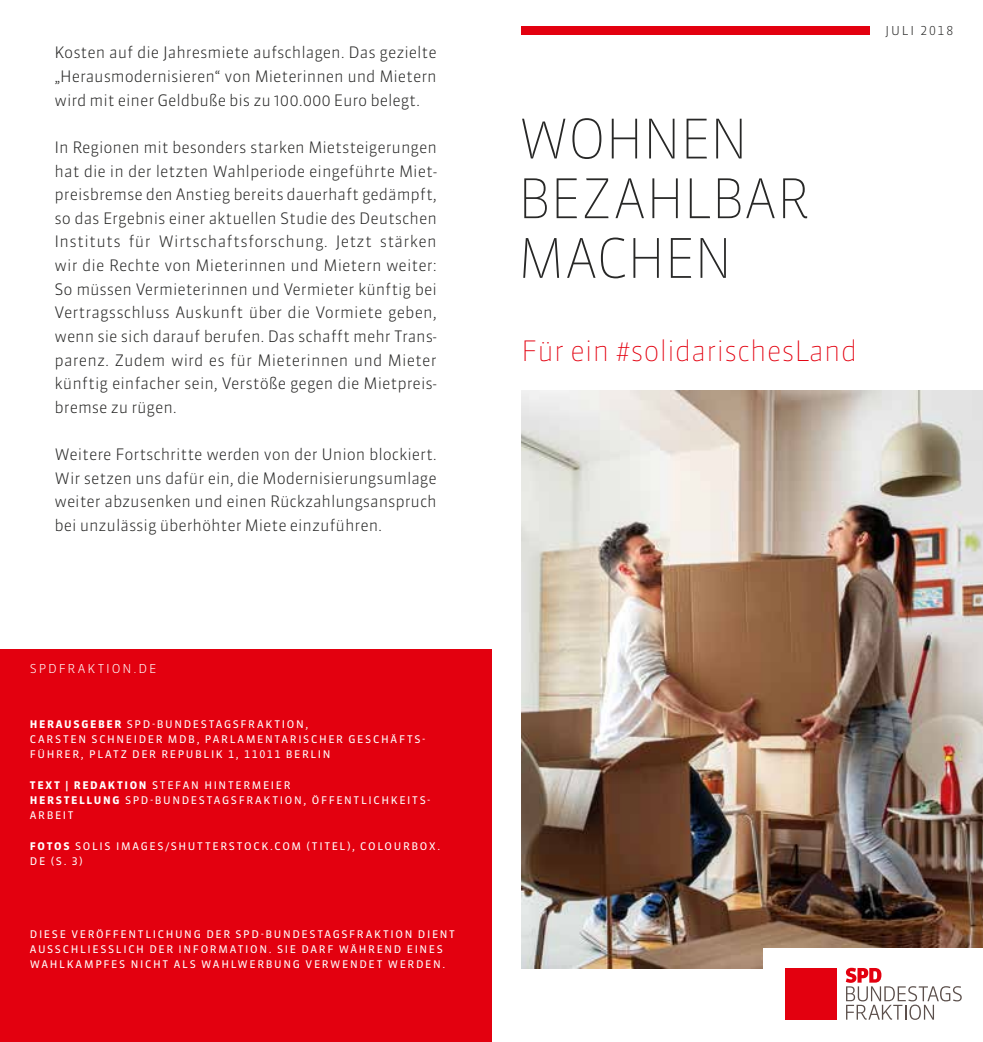
<style>
.page{position:relative;width:983px;height:1042px;background:#fff}
.page>*{position:absolute;margin:0;border:0;box-sizing:border-box;transform-origin:0 0}
.t1{font:100 54.25px/59.7px "Sanuk Pro";letter-spacing:-.015em;color:#282827}
.t2{font:100 28px "Sanuk Pro";letter-spacing:-.01em;color:#e3000f}
.t3{font:300 15.75px/23.6px "Sanuk Pro";letter-spacing:-.005em;color:#282827;text-align:justify}
.t4{font:300 12.25px "Sanuk Pro";letter-spacing:.155em;color:#fff}
.t5{font:300 12.25px "Sanuk Pro";letter-spacing:.15em;color:#282827}
.t6{font:10.5px/15.2px "Sanuk Pro";letter-spacing:.16em;color:#fff}
.s1{font-weight:700}
</style>
<div class="page">
<img style="left:521px;top:391px;width:461px;height:577px">
<div style="left:521px;top:26px;width:417px;height:9px;background:#e3000f"></div>
<div style="left:0;top:649px;width:491px;height:393px;background:#e3000f"></div>
<div style="left:763px;top:948px;width:219px;height:94px;background:#fff"></div>
<div style="left:785px;top:968px;width:51px;height:51px;background:#e3000f"></div>
<svg style="left:845px;top:968px;width:116px;height:52px"></svg>
<div style="left:870px;top:0;width:82px;height:60px;background:#fff"></div>
<p class="t3" style="left:55px;top:40px;width:383px">Kosten auf die Jahresmiete aufschlagen. Das gezielte „Herausmodernisieren“ von Mieterinnen und Mietern wird mit einer Geldbuße bis zu 100.000 Euro belegt.</p>
<p class="t3" style="left:55px;top:135px;width:384px">In Regionen mit besonders starken Mietsteigerungen hat die in der letzten Wahlperiode eingeführte Miet&shy;preisbremse den Anstieg bereits dauerhaft gedämpft, so das Ergebnis einer aktuellen Studie des Deutschen Instituts für Wirtschaftsforschung. Jetzt stärken wir die Rechte von Mieterinnen und Mietern weiter:<br>So müssen Vermieterinnen und Vermieter künftig bei Vertragsschluss Auskunft über die Vormiete geben, wenn sie sich darauf berufen. Das schafft mehr Trans&shy;parenz. Zudem wird es für Mieterinnen und Mieter künftig einfacher sein, Verstöße gegen die Mietpreis&shy;bremse zu rügen.</p>
<p class="t3" style="left:55px;top:442px;width:384px">Weitere Fortschritte werden von der Union blockiert.<br>Wir setzen uns dafür ein, die Modernisierungsumlage weiter abzusenken und einen Rückzahlungsanspruch bei unzulässig überhöhter Miete einzuführen.</p>
<p class="t4" style="left:30px;top:660px;width:128px">SPDFRAKTION.DE</p>
<p class="t6" style="left:30px;top:716px;width:396px"><span class="s1">HERAUSGEBER</span> SPD-BUNDESTAGSFRAKTION,<br>CARSTEN SCHNEIDER MDB, PARLAMENTARISCHER GESCHÄFTS-<br>FÜHRER, PLATZ DER REPUBLIK 1, 11011 BERLIN</p>
<p class="t6" style="left:30px;top:777px;width:402px"><span class="s1">TEXT | REDAKTION</span> STEFAN HINTERMEIER<br><span class="s1">HERSTELLUNG</span> SPD-BUNDESTAGSFRAKTION, ÖFFENTLICHKEITS-<br>ARBEIT</p>
<p class="t6" style="left:30px;top:838px;width:412px"><span class="s1">FOTOS</span> SOLIS IMAGES/SHUTTERSTOCK.COM (TITEL), COLOURBOX.<br>DE (S. 3)</p>
<p class="t6" style="left:30px;top:926px;width:426px">DIESE VERÖFFENTLICHUNG DER SPD-BUNDESTAGSFRAKTION DIENT<br>AUSSCHLIESSLICH DER INFORMATION. SIE DARF WÄHREND EINES<br>WAHLKAMPFES NICHT ALS WAHLWERBUNG VERWENDET WERDEN.</p>
<p class="t5" style="left:885px;top:22px;width:69px">JULI 2018</p>
<h1 class="t1" style="left:517px;top:107px;width:293px">WOHNEN<br>BEZAHLBAR<br>MACHEN</h1>
<h2 class="t2" style="left:521px;top:331px;width:337px">Für ein #solidarischesLand</h2>
</div>
